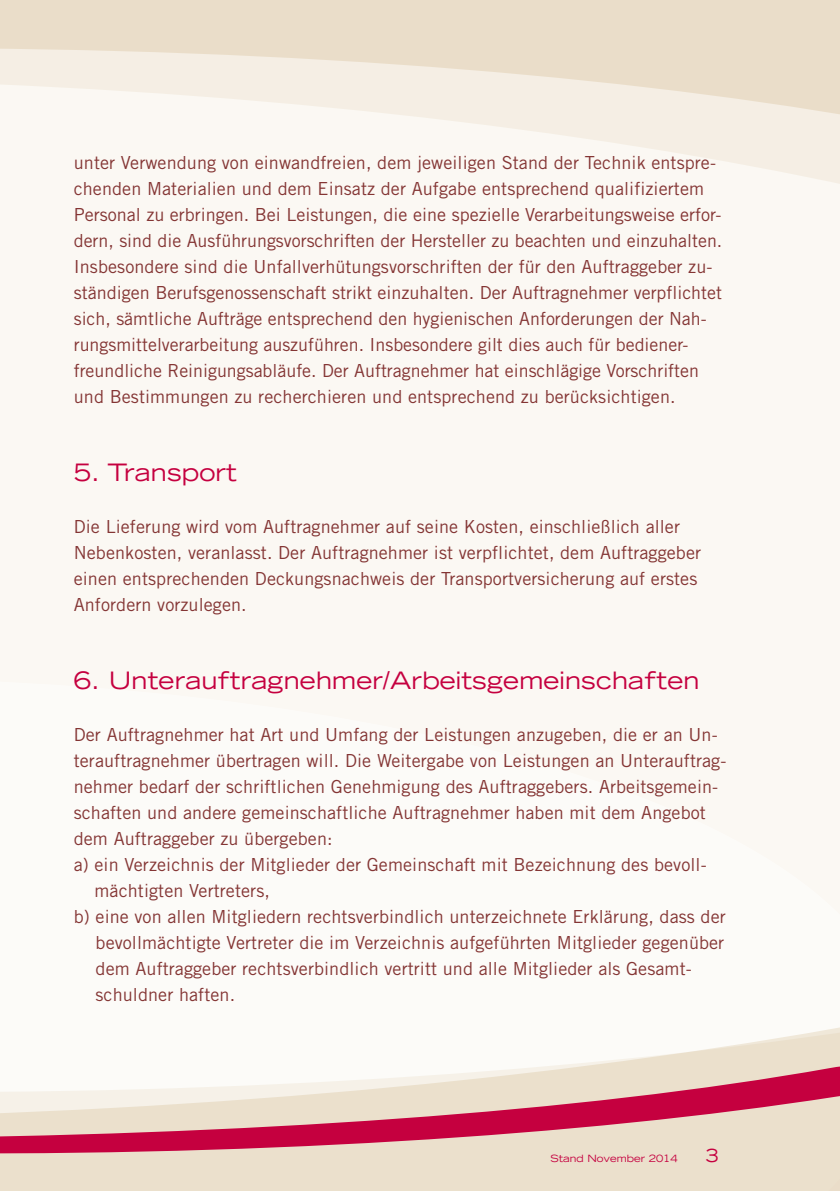
<style>
.page{position:relative;width:840px;height:1191px;background:#fff}
.page>*{position:absolute;margin:0;border:0;box-sizing:border-box;transform-origin:0 0}
.t1{font:expanded 24px "Trade Gothic LH";letter-spacing:.005em;color:#c5003f}
.t2{font:18px/26px "Trade Gothic";letter-spacing:.005em;color:#843534}
.t3{font:expanded 18px "Trade Gothic LH";color:#c5003f}
.t4{font:expanded 10px "Trade Gothic LH";color:#c5003f}
</style>
<div class="page">
<div style="left:0;top:0;width:839px;height:1191px;background:#fbf8f3"></div>
<svg style="left:656px;top:149px;width:183px;height:34px"></svg>
<svg style="left:0;top:0;width:839px;height:149px"></svg>
<svg style="left:0;top:1028px;width:839px;height:163px;fill:#ebe0cc"></svg>
<p class="t2" style="left:74px;top:150px;width:649px">unter Verwendung von einwandfreien, dem jeweiligen Stand der Technik entspre&shy;chenden Materialien und dem Einsatz der Aufgabe entsprechend qualifiziertem Personal zu erbringen. Bei Leistungen, die eine spezielle Verarbeitungsweise erfor&shy;dern, sind die Ausführungsvorschriften der Hersteller zu beachten und einzuhalten.<br>Insbesondere sind die Unfallverhütungsvorschriften der für den Auftraggeber zu&shy;ständigen Berufsgenossenschaft strikt einzuhalten. Der Auftragnehmer verpflichtet sich, sämtliche Aufträge entsprechend den hygienischen Anforderungen der Nah&shy;rungsmittelverarbeitung auszuführen. Insbesondere gilt dies auch für bediener&shy;freundliche Reinigungsabläufe. Der Auftragnehmer hat einschlägige Vorschriften und Bestimmungen zu recherchieren und entsprechend zu berücksichtigen.</p>
<h1 class="t1" style="left:74px;top:457px;width:165px">5. Transport</h1>
<p class="t2" style="left:74px;top:514px;width:628px">Die Lieferung wird vom Auftragnehmer auf seine Kosten, einschließlich aller Nebenkosten, veranlasst. Der Auftragnehmer ist verpflichtet, dem Auftraggeber einen entsprechenden Deckungsnachweis der Transportversicherung auf erstes Anfordern vorzulegen.</p>
<h1 class="t1" style="left:74px;top:665px;width:627px">6. Unterauftragnehmer/Arbeitsgemeinschaften</h1>
<p class="t2" style="left:74px;top:722px;width:645px">Der Auftragnehmer hat Art und Umfang der Leistungen anzugeben, die er an Un-</p>
<p class="t2" style="left:74px;top:748px;width:653px">terauftragnehmer übertragen will. Die Weitergabe von Leistungen an Unterauftrag-</p>
<p class="t2" style="left:74px;top:774px;width:645px">nehmer bedarf der schriftlichen Genehmigung des Auftraggebers. Arbeitsgemein-</p>
<p class="t2" style="left:74px;top:800px;width:633px">schaften und andere gemeinschaftliche Auftragnehmer haben mit dem Angebot</p>
<p class="t2" style="left:74px;top:826px;width:260px">dem Auftraggeber zu übergeben:</p>
<p class="t2" style="left:74px;top:852px;width:634px">a) ein Verzeichnis der Mitglieder der Gemeinschaft mit Bezeichnung des bevoll-</p>
<p class="t2" style="left:94px;top:878px;width:177px">mächtigten Vertreters,</p>
<p class="t2" style="left:74px;top:904px;width:653px">b) eine von allen Mitgliedern rechtsverbindlich unterzeichnete Erklärung, dass der</p>
<p class="t2" style="left:95px;top:930px;width:630px">bevollmächtigte Vertreter die im Verzeichnis aufgeführten Mitglieder gegenüber</p>
<p class="t2" style="left:95px;top:956px;width:597px">dem Auftraggeber rechtsverbindlich vertritt und alle Mitglieder als Gesamt-</p>
<p class="t2" style="left:95px;top:981px;width:141px">schuldner haften.</p>
<p class="t4" style="left:550px;top:1151px;width:129px">Stand November 2014</p>
<p class="t3" style="left:705px;top:1143px;width:14px">3</p>
</div>
